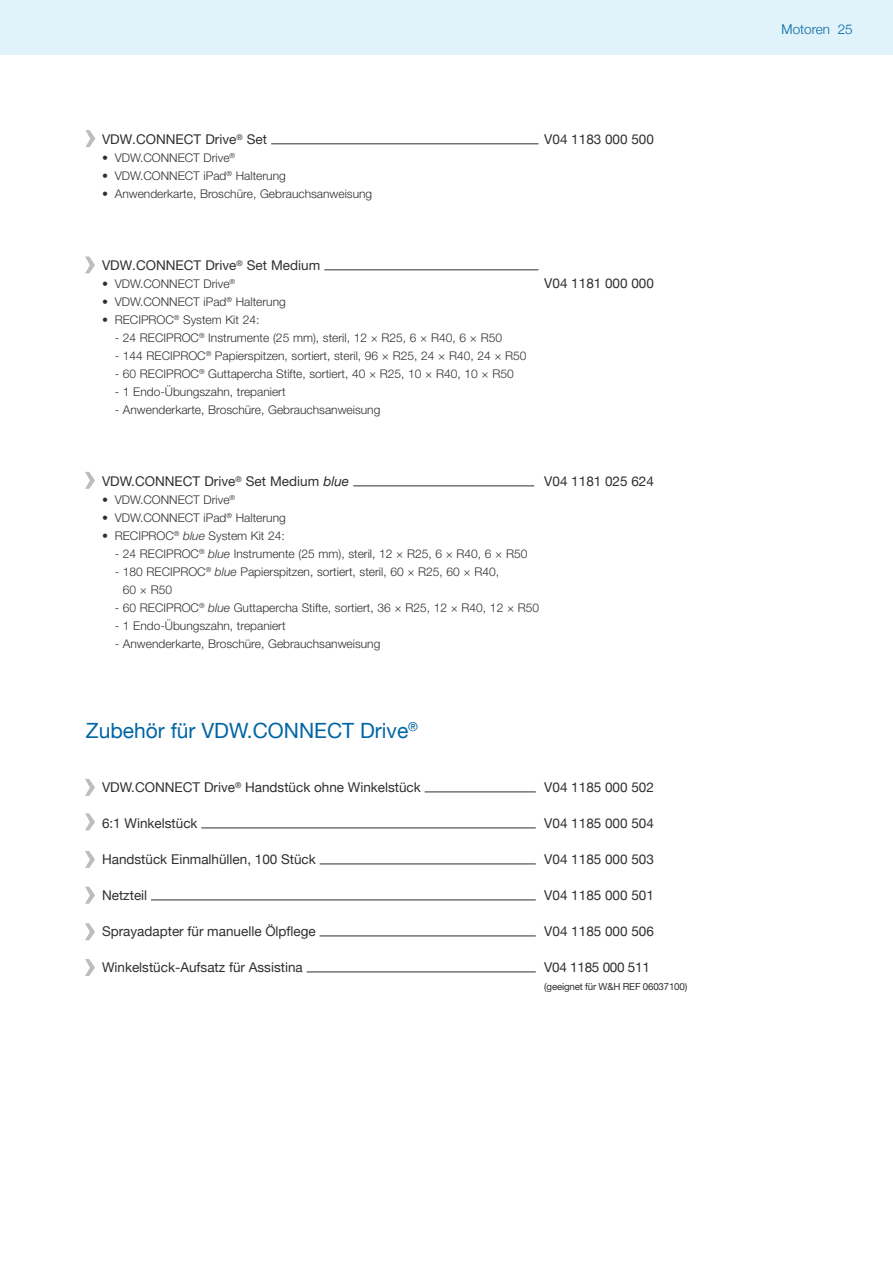
<style>
.page{position:relative;width:893px;height:1263px;background:#fff}
.page>*{position:absolute;margin:0;border:0;box-sizing:border-box;transform-origin:0 0}
.t1{font:21px "Helvetica Neue";color:#0065a4}
.t2{font:13.5px "Helvetica Neue";color:#312f30}
.t3{font:13.5px "Helvetica Neue LT Pro";color:#312f30}
.t4{font:13.5px "Helvetica Neue";color:#312f30}
.t5{font:13.5px "Helvetica Neue";letter-spacing:-.02em;color:#312f30}
.t6{font:300 13.5px "Helvetica Neue";color:#0065a4}
.t7{font:300 12px/18px "Helvetica Neue LT Pro";color:#312f30}
.t8{font:9.75px "Helvetica Neue";letter-spacing:-.02em;color:#312f30}
.s1{font-weight:400}
.s2{font-style:italic}
.s3{font-family:"Helvetica Neue LT";font-style:italic}
</style>
<div class="page">
<div style="left:0;top:0;width:893px;height:54px;background:#e0f3fa"></div>
<hr style="left:271px;top:144px;width:267px;height:1px;background:#312f30">
<svg style="left:85px;top:130px;width:10px;height:17px"></svg>
<hr style="left:201px;top:828px;width:335px;height:1px;background:#312f30">
<hr style="left:425px;top:792px;width:111px;height:1px;background:#312f30">
<hr style="left:320px;top:864px;width:216px;height:1px;background:#312f30">
<hr style="left:320px;top:936px;width:216px;height:1px;background:#312f30">
<hr style="left:151px;top:900px;width:385px;height:1px;background:#312f30">
<hr style="left:307px;top:972px;width:229px;height:1px;background:#312f30">
<svg style="left:85px;top:256px;width:10px;height:17px"></svg>
<hr style="left:353px;top:486px;width:181px;height:1px;background:#312f30">
<svg style="left:85px;top:472px;width:10px;height:17px"></svg>
<svg style="left:85px;top:813px;width:10px;height:17px"></svg>
<svg style="left:85px;top:779px;width:10px;height:17px"></svg>
<svg style="left:85px;top:887px;width:10px;height:17px"></svg>
<svg style="left:85px;top:959px;width:10px;height:17px"></svg>
<svg style="left:85px;top:851px;width:10px;height:17px"></svg>
<svg style="left:85px;top:923px;width:10px;height:17px"></svg>
<hr style="left:324px;top:270px;width:214px;height:1px;background:#312f30">
<p class="t3" style="left:102px;top:131px;width:167px">VDW.CONNECT Drive<sup>®</sup> Set</p>
<p class="t2" style="left:544px;top:129px;width:111px">V04 1183 000 500</p>
<p class="t7" style="left:102px;top:148px;width:135px"><span class="s1">•</span> VDW.CONNECT Drive<sup>®</sup></p>
<p class="t7" style="left:102px;top:166px;width:185px">• VDW.CONNECT iPad<sup>®</sup> Halterung</p>
<p class="t7" style="left:102px;top:184px;width:272px">• Anwenderkarte, Broschüre, Gebrauchsanweisung</p>
<p class="t3" style="left:102px;top:257px;width:220px">VDW.CONNECT Drive<sup>®</sup> Set Medium</p>
<p class="t7" style="left:102px;top:274px;width:135px">• VDW.CONNECT Drive<sup>®</sup></p>
<p class="t7" style="left:102px;top:292px;width:185px">• VDW.CONNECT iPad<sup>®</sup> Halterung</p>
<p class="t7" style="left:102px;top:310px;width:159px">• RECIPROC<sup>®</sup> System Kit 24:</p>
<p class="t7" style="left:115px;top:328px;width:389px">- 24 RECIPROC<sup>®</sup> Instrumente (25 mm), steril, 12 × R25, 6 × R40, 6 × R50</p>
<p class="t7" style="left:115px;top:346px;width:413px">- 144 RECIPROC<sup>®</sup> Papierspitzen, sortiert, steril, 96 × R25, 24 × R40, 24 × R50</p>
<p class="t7" style="left:115px;top:364px;width:400px">- 60 RECIPROC<sup>®</sup> Guttapercha Stifte, sortiert, 40 × R25, 10 × R40, 10 × R50</p>
<p class="t7" style="left:115px;top:382px;width:172px">- 1 Endo-Übungszahn, trepaniert</p>
<p class="t7" style="left:115px;top:400px;width:267px">- Anwenderkarte, Broschüre, Gebrauchsanweisung</p>
<p class="t2" style="left:544px;top:273px;width:111px">V04 1181 000 000</p>
<p class="t4" style="left:102px;top:473px;width:249px">VDW.CONNECT Drive<sup>®</sup> Set Medium <span class="s2">blue</span></p>
<p class="t7" style="left:102px;top:490px;width:135px">• VDW.CONNECT Drive<sup>®</sup></p>
<p class="t7" style="left:102px;top:508px;width:185px">• VDW.CONNECT iPad<sup>®</sup> Halterung</p>
<p class="t7" style="left:102px;top:526px;width:184px">• RECIPROC<sup>®</sup> <span class="s3">blue</span> System Kit 24:</p>
<p class="t7" style="left:115px;top:544px;width:414px">- 24 RECIPROC<sup>®</sup> <span class="s3">blue</span> Instrumente (25 mm), steril, 12 × R25, 6 × R40, 6 × R50</p>
<p class="t7" style="left:123px;top:562px;width:378px;text-indent:-8px">- 180 RECIPROC<sup>®</sup> <span class="s3">blue</span> Papierspitzen, sortiert, steril, 60 × R25, 60 × R40,<br>60 × R50</p>
<p class="t7" style="left:115px;top:598px;width:426px">- 60 RECIPROC<sup>®</sup> <span class="s3">blue</span> Guttapercha Stifte, sortiert, 36 × R25, 12 × R40, 12 × R50</p>
<p class="t7" style="left:115px;top:616px;width:172px">- 1 Endo-Übungszahn, trepaniert</p>
<p class="t7" style="left:115px;top:634px;width:267px">- Anwenderkarte, Broschüre, Gebrauchsanweisung</p>
<p class="t2" style="left:544px;top:471px;width:111px">V04 1181 025 624</p>
<h1 class="t1" style="left:86px;top:715px;width:334px">Zubehör für VDW.CONNECT Drive<sup>®</sup></h1>
<p class="t2" style="left:102px;top:777px;width:320px">VDW.CONNECT Drive<sup>®</sup> Handstück ohne Winkelstück</p>
<p class="t2" style="left:544px;top:777px;width:111px">V04 1185 000 502</p>
<p class="t2" style="left:102px;top:813px;width:97px">6:1 Winkelstück</p>
<p class="t2" style="left:544px;top:813px;width:111px">V04 1185 000 504</p>
<p class="t2" style="left:102px;top:849px;width:215px">Handstück Einmalhüllen, 100 Stück</p>
<p class="t2" style="left:544px;top:849px;width:111px">V04 1185 000 503</p>
<p class="t2" style="left:102px;top:885px;width:47px">Netzteil</p>
<p class="t2" style="left:544px;top:885px;width:111px">V04 1185 000 501</p>
<p class="t2" style="left:102px;top:921px;width:215px">Sprayadapter für manuelle Ölpflege</p>
<p class="t2" style="left:102px;top:957px;width:202px">Winkelstück-Aufsatz für Assistina</p>
<p class="t2" style="left:544px;top:921px;width:111px">V04 1185 000 506</p>
<p class="t5" style="left:544px;top:957px;width:107px">V04 1185 000 511</p>
<p class="t8" style="left:544px;top:979px;width:144px">(geeignet für W&amp;H REF 06037100)</p>
<p class="t6" style="left:782px;top:18px;width:50px">Motoren</p>
<p class="t6" style="left:838px;top:18px;width:17px">25</p>
</div>
